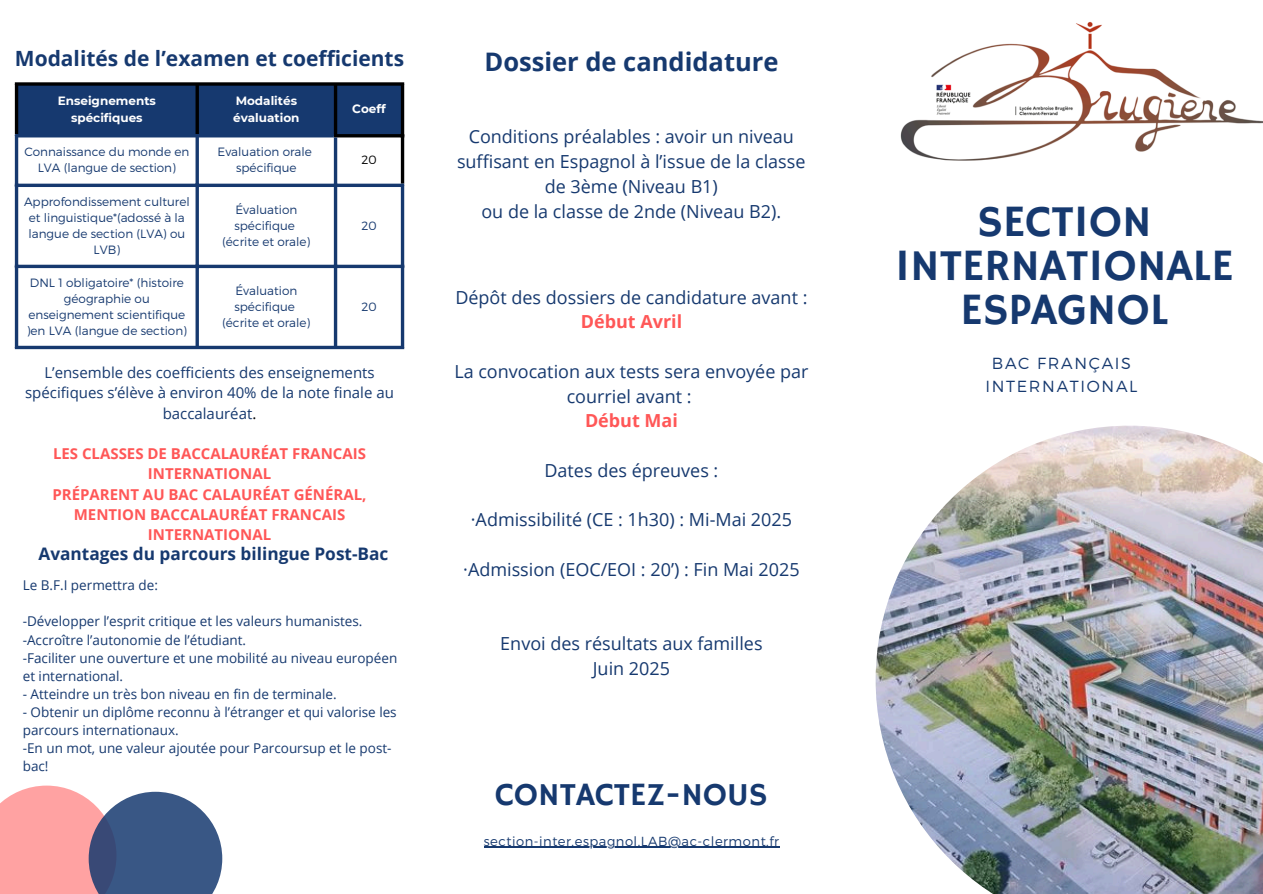
<style>
.page{position:relative;width:1263px;height:894px;background:#fff}
.page>*{position:absolute;margin:0;border:0;box-sizing:border-box;transform-origin:0 0}
.t1{font:44.7px/43.8px "Hammersmith One";color:#16396f;text-align:center}
.t2{font:32.4px "Hammersmith One";color:#16396f}
.t3{font:700 25.5px "Open Sans";color:#16396f}
.t4{font:700 21px "Open Sans";color:#16396f}
.t5{font:18px/24.8px "Open Sans";color:#16396f;text-align:center}
.t6{font:700 18px "Open Sans";color:#ff5757}
.t7{font:700 17.25px "Open Sans";color:#16396f}
.t8{font:300 16.05px/23px "Montserrat";letter-spacing:.105em;color:#16396f;text-align:center}
.t9{font:700 15px/20.2px "Open Sans";color:#ff5757;text-align:center}
.t10{font:15px/20.2px "Open Sans";color:#16396f;text-align:center}
.t11{font:13.5px/18px "Open Sans";color:#16396f}
.t12{font:300 13.2px "Montserrat";letter-spacing:.04em;color:#16396f}
.t13{font:300 12px/16px "Montserrat";color:#16396f;text-align:center}
.t14{font:700 12px/17px "Montserrat";color:#fff;text-align:center}
.t15{font:300 12px "Montserrat";color:#000}
.s1{color:#000}
</style>
<div class="page">
<svg style="left:0;top:785px;width:222px;height:108px;background:#a0899f"></svg>
<img style="left:900px;top:21px;width:363px;height:140px">
<img style="left:876px;top:425px;width:387px;height:468px">
<div style="left:18px;top:86px;width:383px;height:48px;background:#16396f"></div>
<hr style="left:15px;top:86px;width:3px;height:48px;background:#000">
<hr style="left:196px;top:86px;width:3px;height:48px;background:#000">
<hr style="left:334px;top:86px;width:3px;height:48px;background:#000">
<hr style="left:401px;top:86px;width:3px;height:97px;background:#000">
<svg style="left:15px;top:82px;width:389px;height:4px;background:#15171b"></svg>
<hr style="left:334px;top:134px;width:70px;height:3px;background:#000">
<hr style="left:15px;top:137px;width:3px;height:208px;background:#16396f">
<hr style="left:196px;top:137px;width:3px;height:208px;background:#16396f">
<hr style="left:334px;top:137px;width:3px;height:208px;background:#16396f">
<hr style="left:401px;top:187px;width:3px;height:158px;background:#16396f">
<hr style="left:15px;top:134px;width:319px;height:3px;background:#16396f">
<svg style="left:18px;top:183px;width:386px;height:4px;background:#3a5885"></svg>
<svg style="left:18px;top:264px;width:383px;height:4px;background:#3e5b87"></svg>
<svg style="left:15px;top:345px;width:389px;height:4px;background:#415e8a"></svg>
<hr style="left:484px;top:846px;width:296px;height:1px;background:#16396f">
<p class="t4" style="left:15px;top:44px;width:391px">Modalités de l’examen et coefficients</p>
<p class="t14" style="left:58px;top:92px;width:100px">Enseignements spécifiques</p>
<p class="t14" style="left:236px;top:92px;width:63px">Modalités</p>
<p class="t14" style="left:233px;top:109px;width:68px">évaluation</p>
<p class="t13" style="left:24px;top:143px;width:166px">Connaissance du monde en<br>LVA (langue de section)</p>
<p class="t13" style="left:218px;top:143px;width:96px">Evaluation orale</p>
<p class="t13" style="left:236px;top:159px;width:62px">spécifique</p>
<p class="t13" style="left:24px;top:193px;width:167px">Approfondissement culturel et linguistique*(adossé à la langue de section (LVA) ou<br>LVB)</p>
<p class="t13" style="left:234px;top:201px;width:64px;text-align:left">Évaluation spécifique</p>
<p class="t13" style="left:222px;top:233px;width:90px">(écrite et orale)</p>
<p class="t13" style="left:27px;top:274px;width:162px">DNL 1 obligatoire* (histoire géographie ou enseignement scientifique )en LVA (langue de section)</p>
<p class="t13" style="left:234px;top:282px;width:64px;text-align:left">Évaluation spécifique</p>
<p class="t13" style="left:222px;top:314px;width:90px">(écrite et orale)</p>
<p class="t14" style="left:352px;top:100px;width:35px">Coeff</p>
<p class="t15" style="left:361px;top:152px;width:17px">20</p>
<p class="t13" style="left:361px;top:217px;width:17px">20</p>
<p class="t13" style="left:361px;top:298px;width:17px">20</p>
<p class="t10" style="left:25px;top:362px;width:370px">L’ensemble des coefficients des enseignements spécifiques s’élève à environ 40% de la note finale au baccalauréat<span class="s1">.</span></p>
<p class="t9" style="left:53px;top:443px;width:314px">LES CLASSES DE BACCALAURÉAT FRANCAIS<br>INTERNATIONAL</p>
<p class="t9" style="left:52px;top:483px;width:316px">PRÉPARENT AU BAC CALAURÉAT GÉNÉRAL,</p>
<p class="t9" style="left:74px;top:504px;width:273px">MENTION BACCALAURÉAT FRANCAIS<br>INTERNATIONAL</p>
<p class="t7" style="left:38px;top:541px;width:351px">Avantages du parcours bilingue Post-Bac</p>
<p class="t11" style="left:23px;top:576px;width:137px">Le B.F.I permettra de:</p>
<p class="t11" style="left:23px;top:612px;width:341px">-Développer l’esprit critique et les valeurs humanistes.</p>
<p class="t11" style="left:23px;top:630px;width:225px">-Accroître l’autonomie de l’étudiant.</p>
<h2 class="t11" style="left:23px;top:648px;width:376px">-Faciliter une ouverture et une mobilité au niveau européen et international.</h2>
<p class="t11" style="left:23px;top:684px;width:315px">- Atteindre un très bon niveau en fin de terminale.</p>
<p class="t11" style="left:23px;top:702px;width:375px">- Obtenir un diplôme reconnu à l’étranger et qui valorise les parcours internationaux.</p>
<h1 class="t11" style="left:23px;top:738px;width:370px">-En un mot, une valeur ajoutée pour Parcoursup et le post&shy;bac!</h1>
<p class="t3" style="left:484px;top:44px;width:295px">Dossier de candidature</p>
<p class="t5" style="left:457px;top:124px;width:350px">Conditions préalables : avoir un niveau suffisant en Espagnol à l’issue de la classe de 3ème (Niveau B1)</p>
<p class="t5" style="left:481px;top:198px;width:301px">ou de la classe de 2nde (Niveau B2).</p>
<p class="t5" style="left:455px;top:284px;width:354px">Dépôt des dossiers de candidature avant :</p>
<p class="t6" style="left:581px;top:309px;width:103px">Début Avril</p>
<p class="t5" style="left:454px;top:358px;width:356px">La convocation aux tests sera envoyée par courriel avant :</p>
<p class="t6" style="left:585px;top:408px;width:94px">Début Mai</p>
<p class="t5" style="left:544px;top:457px;width:175px">Dates des épreuves :</p>
<p class="t5" style="left:471px;top:507px;width:323px">·Admissibilité (CE : 1h30) : Mi-Mai 2025</p>
<h3 class="t5" style="left:463px;top:556px;width:338px">·Admission (EOC/EOI : 20’) : Fin Mai 2025</h3>
<p class="t5" style="left:500px;top:630px;width:264px">Envoi des résultats aux familles</p>
<p class="t5" style="left:593px;top:655px;width:79px">Juin 2025</p>
<p class="t2" style="left:495px;top:775px;width:274px">CONTACTEZ-NOUS</p>
<h6 class="t12" style="left:484px;top:832px;width:297px">section-inter.espagnol.LAB@ac-clermont.fr</h6>
<p class="t1" style="left:895px;top:202px;width:340px">SECTION<br>INTERNATIONALE<br>ESPAGNOL</p>
<p class="t8" style="left:985px;top:350px;width:154px">BAC FRANÇAIS<br>INTERNATIONAL</p>
</div>
